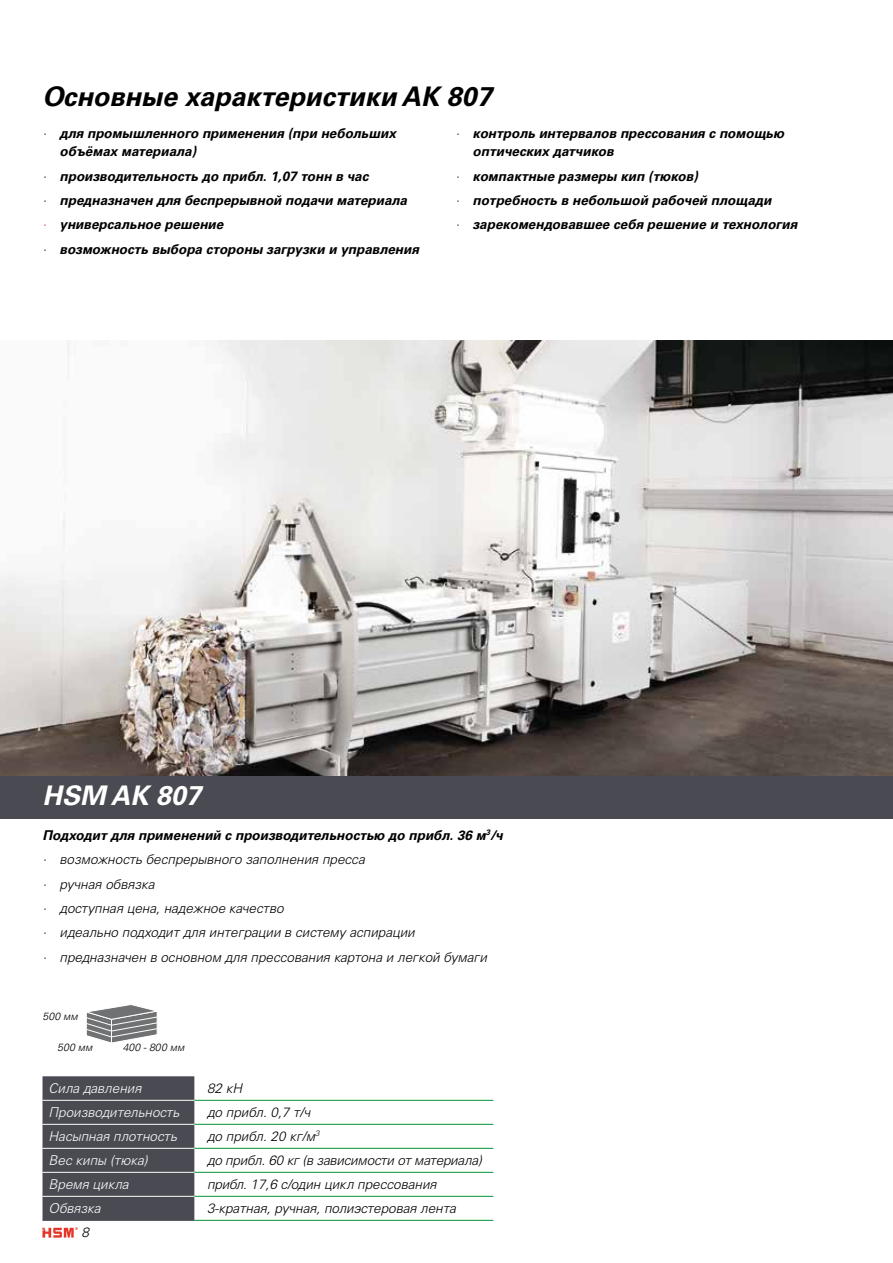
<style>
.page{position:relative;width:893px;height:1263px;background:#fff}
.page>*{position:absolute;margin:0;border:0;box-sizing:border-box;transform-origin:0 0}
.t1{font:italic 700 27px "Univers LTCYR";color:#000}
.t2{font:italic 700 27px "Univers LT";color:#fff}
.t3{font:italic 300 13.5px/24.5px "Univers LTCYR";color:#000}
.t4{font:italic 700 13.5px/24.5px "Univers LTCYR";color:#000}
.t5{font:italic 300 13.5px "Univers LTCYR";color:#fff}
.t6{font:italic 300 13.5px "Univers LT";color:#000}
.t7{font:italic 300 10.5px "Univers LT";letter-spacing:.01em;color:#000}
.s1{font-family:"Univers LT"}
.s2{font-weight:300}
.s3{font-weight:300;color:#e2007a}
.s4{font-weight:700}
.s5{font-family:"Univers LTCYR"}
</style>
<div class="page">
<img style="left:0;top:340px;width:893px;height:436px">
<div style="left:0;top:776px;width:893px;height:43px;background:#494a52"></div>
<svg style="left:86px;top:1005px;width:71px;height:38px"></svg>
<svg style="left:42px;top:1227px;width:36px;height:10px"></svg>
<div style="left:43px;top:1076px;width:151px;height:144px;background:#494a52"></div>
<hr style="left:194px;top:1100px;width:299px;height:1px;background:#009435">
<hr style="left:194px;top:1124px;width:299px;height:1px;background:#009435">
<hr style="left:194px;top:1148px;width:299px;height:1px;background:#009435">
<hr style="left:194px;top:1172px;width:299px;height:1px;background:#009435">
<hr style="left:194px;top:1196px;width:299px;height:1px;background:#009435">
<hr style="left:194px;top:1220px;width:299px;height:1px;background:#009435">
<hr style="left:43px;top:1100px;width:151px;height:1px;background:#fff">
<hr style="left:43px;top:1124px;width:151px;height:1px;background:#fff">
<hr style="left:43px;top:1148px;width:151px;height:1px;background:#fff">
<hr style="left:43px;top:1172px;width:151px;height:1px;background:#fff">
<hr style="left:43px;top:1196px;width:151px;height:1px;background:#fff">
<hr style="left:43px;top:1220px;width:151px;height:1px;background:#494a52">
<h1 class="t1" style="left:43px;top:81px;width:451px">Основные характеристики <span class="s1">AK 807</span></h1>
<p class="t4" style="left:60px;top:124px;width:338px;line-height:18px;text-indent:-17px"><span class="s2">·</span> для промышленного применения (при небольших объёмах материала)</p>
<p class="t4" style="left:43px;top:163px;width:378px"><span class="s2">·</span> производительность до прибл. 1,07 тонн в час<br><span class="s2">·</span> предназначен для беспрерывной подачи материала<br><span class="s3">·</span> универсальное решение<br><span class="s2">·</span> возможность выбора стороны загрузки и управления</p>
<p class="t4" style="left:472px;top:124px;width:313px;line-height:18px;text-indent:-17px"><span class="s2">·</span> контроль интервалов прессования с помощью оптических датчиков</p>
<p class="t4" style="left:455px;top:163px;width:343px"><span class="s2">·</span> компактные размеры кип (тюков)<br><span class="s2">·</span> потребность в небольшой рабочей площади<br><span class="s2">·</span> зарекомендовавшее себя решение и технология</p>
<h1 class="t2" style="left:43px;top:779px;width:160px">HSM AK 807</h1>
<p class="t3" style="left:43px;top:823px;width:462px"><span class="s4">Подходит для применений с производительностью до прибл. 36 м</span><sup>3</sup><span class="s4">/ч </span>· возможность беспрерывного заполнения пресса<br>· ручная обвязка<br>· доступная цена, надежное качество<br>· идеально подходит для интеграции в систему аспирации<br>· предназначен в основном для прессования картона и легкой бумаги</p>
<p class="t7" style="left:43px;top:1010px;width:37px">500 <span class="s5">мм</span></p>
<p class="t7" style="left:57px;top:1040px;width:37px">500 <span class="s5">мм</span></p>
<p class="t7" style="left:123px;top:1041px;width:63px">400 - 800 <span class="s5">мм</span></p>
<p class="t5" style="left:49px;top:1080px;width:94px">Сила давления</p>
<p class="t3" style="left:207px;top:1076px;width:37px">82 кН</p>
<p class="t5" style="left:49px;top:1104px;width:132px">Производительность</p>
<p class="t3" style="left:207px;top:1100px;width:105px">до прибл. 0,7 т/ч</p>
<p class="t5" style="left:49px;top:1128px;width:130px">Насыпная плотность</p>
<p class="t3" style="left:207px;top:1124px;width:114px">до прибл. 20 кг/м<sup>3</sup></p>
<p class="t5" style="left:49px;top:1152px;width:100px">Вес кипы (тюка)</p>
<p class="t3" style="left:207px;top:1148px;width:276px">до прибл. 60 кг (в зависимости от материала)</p>
<p class="t5" style="left:49px;top:1176px;width:82px">Время цикла</p>
<p class="t3" style="left:207px;top:1172px;width:231px">прибл. 17,6 с/один цикл прессования</p>
<p class="t5" style="left:49px;top:1200px;width:54px">Обвязка</p>
<p class="t3" style="left:207px;top:1196px;width:250px">3-кратная, ручная, полиэстеровая лента</p>
<p class="t6" style="left:82px;top:1224px;width:9px">8</p>
</div>
